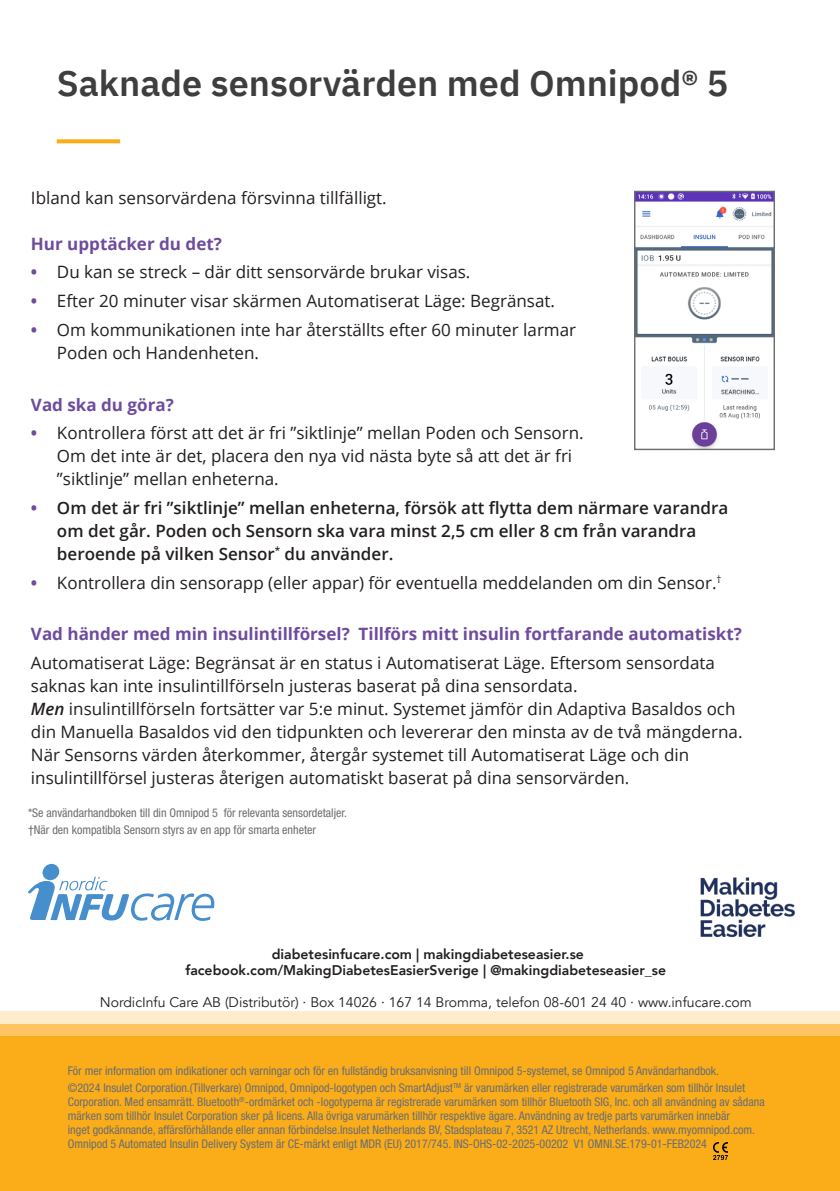
<style>
.page{position:relative;width:840px;height:1191px;background:#fff}
.page>*{position:absolute;margin:0;border:0;box-sizing:border-box;transform-origin:0 0}
.t1{font:600 36px "IBM Plex Sans";color:#3e3e3f}
.t2{font:17px/23px "Open Sans";color:#231f20}
.t3{font:600 17px/23px "Open Sans";color:#231f20}
.t4{font:700 17px "Open Sans";color:#6e4b9e}
.t5{font:800 14px "Avenir";color:#231f20}
.t6{font:14px "Avenir";color:#231f20}
.Legal{font:condensed 12px/14px "Helvetica Neue LT Std";color:#6c6d70}
.s1{font-weight:700;color:#6e4b9e}
.s2{font-weight:600;font-style:italic}
</style>
<div class="page">
<div style="left:0;top:1011px;width:839px;height:83px;background:#feeccd"></div>
<div style="left:0;top:1024px;width:839px;height:82px;background:#fec463"></div>
<div style="left:0;top:1036px;width:839px;height:155px;background:#faad19"></div>
<img style="left:635px;top:193px;width:137px;height:255px">
<div style="left:633px;top:191px;width:141px;height:259px;border:1px solid #6c6d70"></div>
<svg style="left:57px;top:139px;width:63px;height:4px"></svg>
<img style="left:713px;top:1142px;width:14px;height:17px">
<div style="left:42px;top:864px;width:18px;height:16px;background:#468fcc;border-radius:50%"></div>
<svg style="left:28px;top:876px;width:186px;height:45px"></svg>
<img style="left:700px;top:877px;width:95px;height:61px">
<p class="t1" style="left:57px;top:55px;width:672px">Saknade sensorvärden med Omnipod® 5</p>
<p class="t2" style="left:31px;top:186px;width:357px">Ibland kan sensorvärdena försvinna tillfälligt.</p>
<p class="t4" style="left:31px;top:232px;width:192px">Hur upptäcker du det?</p>
<p class="t2" style="left:31px;top:260px;width:441px"><span class="s1">•</span> Du kan se streck – där ditt sensorvärde brukar visas.</p>
<p class="t2" style="left:31px;top:289px;width:525px"><span class="s1">•</span> Efter 20 minuter visar skärmen Automatiserat Läge: Begränsat.</p>
<p class="t2" style="left:57px;top:318px;width:520px;text-indent:-26px"><span class="s1">•</span> Om kommunikationen inte har återställts efter 60 minuter larmar<br>Poden och Handenheten.</p>
<p class="t4" style="left:31px;top:392px;width:144px">Vad ska du göra?</p>
<p class="t2" style="left:57px;top:421px;width:528px;text-indent:-26px"><span class="s1">•</span> Kontrollera först att det är fri ”siktlinje” mellan Poden och Sensorn.<br>Om det inte är det, placera den nya vid nästa byte så att det är fri ”siktlinje” mellan enheterna.</p>
<p class="t3" style="left:57px;top:496px;width:672px;text-indent:-26px"><span class="s1">•</span> Om det är fri ”siktlinje” mellan enheterna, försök att flytta dem närmare varandra om det går. Poden och Sensorn ska vara minst 2,5 cm eller 8 cm från varandra beroende på vilken Sensor<sup>*</sup> du använder.</p>
<p class="t2" style="left:31px;top:570px;width:691px"><span class="s1">•</span> Kontrollera din sensorapp (eller appar) för eventuella meddelanden om din Sensor.<sup>†</sup></p>
<p class="t4" style="left:31px;top:622px;width:712px">Vad händer med min insulintillförsel? Tillförs mitt insulin fortfarande automatiskt?</p>
<p class="t2" style="left:31px;top:651px;width:712px">Automatiserat Läge: Begränsat är en status i Automatiserat Läge. Eftersom sensordata saknas kan inte insulintillförseln justeras baserat på dina sensordata.<br><span class="s2">Men</span> insulintillförseln fortsätter var 5:e minut. Systemet jämför din Adaptiva Basaldos och din Manuella Basaldos vid den tidpunkten och levererar den minsta av de två mängderna.<br>När Sensorns värden återkommer, återgår systemet till Automatiserat Läge och din insulintillförsel justeras återigen automatiskt baserat på dina sensorvärden.</p>
<p class="Legal" style="left:28px;top:822px;width:289px">†När den kompatibla Sensorn styrs av en app för smarta enheter</p>
<p class="Legal" style="left:28px;top:806px;width:320px">*Se användarhandboken till din Omnipod 5 för relevanta sensordetaljer.</p>
<p class="t5" style="left:271px;top:942px;width:313px">diabetesinfucare.com | makingdiabeteseasier.se</p>
<p class="t5" style="left:185px;top:959px;width:482px">facebook.com/MakingDiabetesEasierSverige | @makingdiabeteseasier_se</p>
<p class="t6" style="left:100px;top:993px;width:653px">NordicInfu Care AB (Distributör) · Box 14026 · 167 14 Bromma, telefon 08-601 24 40 · www.infucare.com</p>
<p class="Legal" style="left:68px;top:1063px;width:652px">För mer information om indikationer och varningar och för en fullständig bruksanvisning till Omnipod 5-systemet, se Omnipod 5 Användarhandbok.</p>
<p class="Legal" style="left:68px;top:1080px;width:698px">©2024 Insulet Corporation.(Tillverkare) Omnipod, Omnipod-logotypen och SmartAdjust<sup>TM</sup> är varumärken eller registrerade varumärken som tillhör Insulet Corporation. Med ensamrätt. Bluetooth<sup>®</sup>-ordmärket och -logotyperna är registrerade varumärken som tillhör Bluetooth SIG, Inc. och all användning av sådana märken som tillhör Insulet Corporation sker på licens. Alla övriga varumärken tillhör respektive ägare. Användning av tredje parts varumärken innebär<br>inget godkännande, affärsförhållande eller annan förbindelse.Insulet Netherlands BV, Stadsplateau 7, 3521 AZ Utrecht, Netherlands. www.myomnipod.com.<br>Omnipod 5 Automated Insulin Delivery System är CE-märkt enligt MDR (EU) 2017/745. INS-OHS-02-2025-00202 V1 OMNI.SE.179-01-FEB2024</p>
</div>
